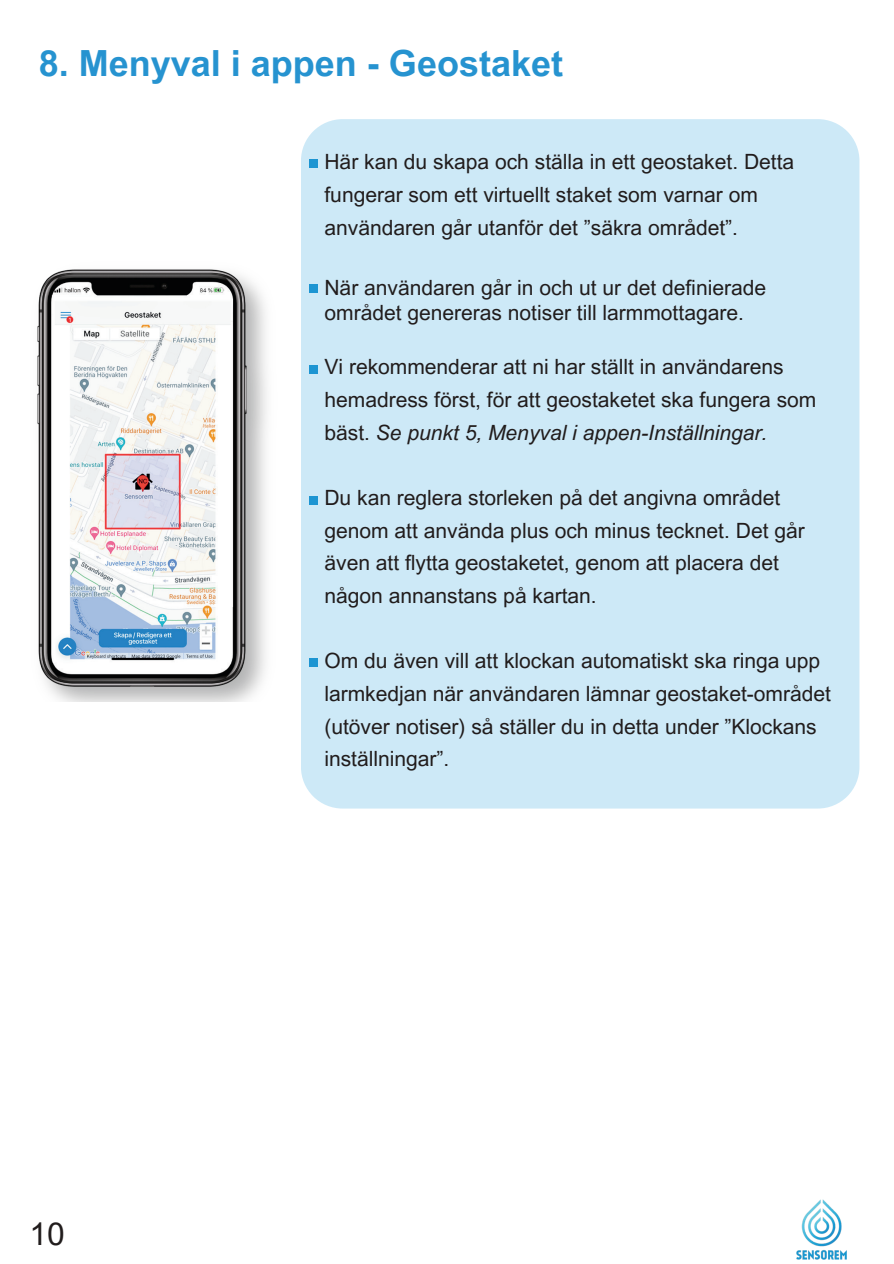
<style>
.page{position:relative;width:894px;height:1264px;background:#fff}
.page>*{position:absolute;margin:0;border:0;box-sizing:border-box;transform-origin:0 0}
.t1{font:700 36px "Arial MT Pro";color:#2693d0}
.t2{font:31.5px "Arial MT Pro";color:#211c1c}
.t3{font:21px/32.7px "Arial MT Pro";color:#211c1c}
.s1{font-style:italic}
</style>
<div class="page">
<div style="left:301px;top:119px;width:558px;height:689px;background:#cde9f7"></div>
<img style="left:37px;top:269px;width:230px;height:432px">
<div style="left:309px;top:159px;width:8px;height:8px;background:#1d95d2"></div>
<div style="left:309px;top:284px;width:8px;height:9px;background:#1d95d2"></div>
<div style="left:309px;top:365px;width:8px;height:8px;background:#1d95d2"></div>
<div style="left:309px;top:496px;width:8px;height:8px;background:#1d95d2"></div>
<div style="left:309px;top:657px;width:8px;height:9px;background:#1d95d2"></div>
<img style="left:796px;top:1199px;width:50px;height:60px">
<h1 class="t1" style="left:39px;top:42px;width:526px">8. Menyval i appen - Geostaket</h1>
<p class="t3" style="left:324px;top:147px;width:471px">Här kan du skapa och ställa in ett geostaket. Detta fungerar som ett virtuellt staket som varnar om användaren går utanför det ”säkra området”.</p>
<p class="t3" style="left:324px;top:277px;width:443px;line-height:24.8px">När användaren går in och ut ur det definierade området genereras notiser till larmmottagare.</p>
<p class="t3" style="left:324px;top:351px;width:493px">Vi rekommenderar att ni har ställt in användarens hemadress först, för att geostaketet ska fungera som bäst. <span class="s1">Se punkt 5, Menyval i appen-Inställningar.</span></p>
<p class="t3" style="left:324px;top:482px;width:481px">Du kan reglera storleken på det angivna området genom att använda plus och minus tecknet. Det går även att flytta geostaketet, genom att placera det någon annanstans på kartan.</p>
<h2 class="t2" style="left:29px;top:1215px;width:37px">10</h2>
<p class="t3" style="left:324px;top:645px;width:507px">Om du även vill att klockan automatiskt ska ringa upp larmkedjan när användaren lämnar geostaket-området (utöver notiser) så ställer du in detta under ”Klockans inställningar”.</p>
</div>
